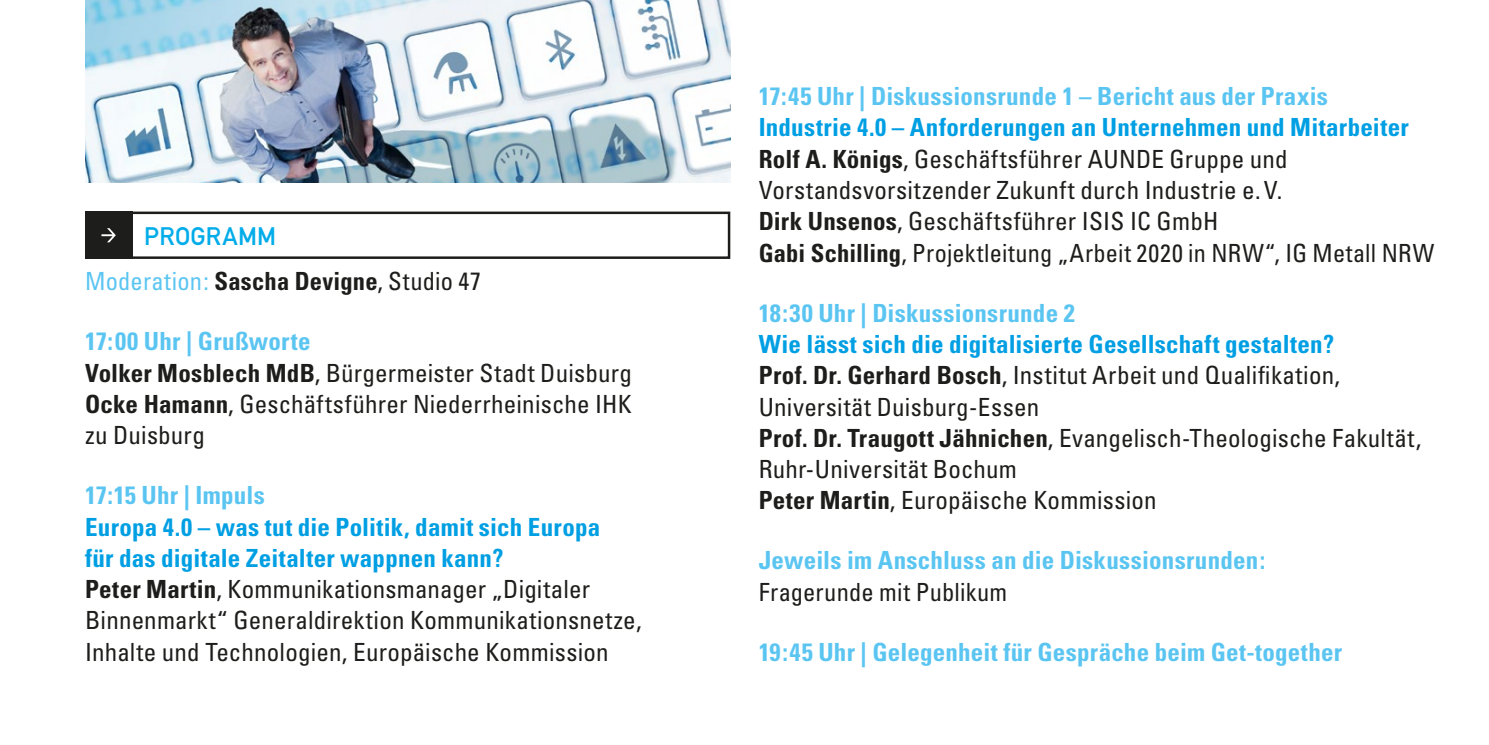
<style>
.page{position:relative;width:1489px;height:745px;background:#fff}
.page>*{position:absolute;margin:0;border:0;box-sizing:border-box;transform-origin:0 0}
.t1{font:condensed 25px/31.2px "Univers";letter-spacing:.01em;color:#1d1d1b}
.t2{font:700 condensed 25px "Univers";letter-spacing:.01em;color:#5bc5f2}
.t3{font:700 condensed 25px "Univers";letter-spacing:.01em;color:#1d1d1b}
.t4{font:25px "DIN Mittelschrift";letter-spacing:.01em;color:#00ace9}
.s1{font-weight:400;color:#5bc5f2}
.s2{font-weight:400}
.s3{font-weight:700;color:#5bc5f2}
.s4{font-weight:700}
.s5{font-weight:700;color:#009fe3}
</style>
<div class="page">
<div style="left:85px;top:211px;width:645px;height:48px;border:2px solid #1d1d1b"></div>
<div style="left:85px;top:211px;width:47px;height:48px;background:#1d1d1b"></div>
<svg style="left:101px;top:228px;width:15px;height:14px"></svg>
<img style="left:85px;top:0;width:645px;height:183px">
<p class="t4" style="left:144px;top:221px;width:133px">PROGRAMM</p>
<p class="t3" style="left:85px;top:266px;width:397px"><span class="s1">Moderation:</span> Sascha Devigne<span class="s2">, Studio 47</span></p>
<p class="t1" style="left:85px;top:325px;width:548px"><span class="s3">17:00 Uhr | Grußworte<br></span><span class="s4">Volker Mosblech MdB</span>, Bürgermeister Stadt Duisburg <span class="s4">Ocke Hamann</span>, Geschäftsführer Niederrheinische IHK zu Duisburg</p>
<p class="t2" style="left:85px;top:479px;width:181px">17:15 Uhr | Impuls</p>
<p class="t1" style="left:85px;top:510px;width:558px"><span class="s5">Europa 4.0 – was tut die Politik, damit sich Europa<br>für das digitale Zeitalter wappnen kann?<br></span><span class="s4">Peter Martin</span>, Kommunikationsmanager „Digitaler Binnenmarkt“ Generaldirektion Kommunikationsnetze, Inhalte und Technologien, Europäische Kommission</p>
<p class="t2" style="left:758px;top:81px;width:571px">17:45 Uhr | Diskussionsrunde 1 – Bericht aus der Praxis</p>
<p class="t1" style="left:758px;top:111px;width:677px"><span class="s5">Industrie 4.0 – Anforderungen an Unternehmen und Mitarbeiter </span><span class="s4">Rolf A. Königs</span>, Geschäftsführer AUNDE Gruppe und Vorstandsvorsitzender Zukunft durch Industrie e.V.<br><span class="s4">Dirk Unsenos</span>, Geschäftsführer ISIS IC GmbH<br><span class="s4">Gabi Schilling</span>, Projektleitung „Arbeit 2020 in NRW“, IG Metall NRW</p>
<p class="t2" style="left:758px;top:297px;width:318px">18:30 Uhr | Diskussionsrunde 2</p>
<p class="t1" style="left:758px;top:328px;width:664px"><span class="s5">Wie lässt sich die digitalisierte Gesellschaft gestalten?<br></span><span class="s4">Prof. Dr. Gerhard Bosch</span>, Institut Arbeit und Qualifikation, Universität Duisburg-Essen<br><span class="s4">Prof. Dr. Traugott Jähnichen</span>, Evangelisch-Theologische Fakultät, Ruhr-Universität Bochum<br><span class="s4">Peter Martin</span>, Europäische Kommission</p>
<p class="t2" style="left:758px;top:545px;width:508px">Jeweils im Anschluss an die Diskussionsrunden:</p>
<p class="t1" style="left:758px;top:575px;width:250px">Fragerunde mit Publikum</p>
<p class="t2" style="left:758px;top:636px;width:585px">19:45 Uhr | Gelegenheit für Gespräche beim Get-together</p>
</div>
